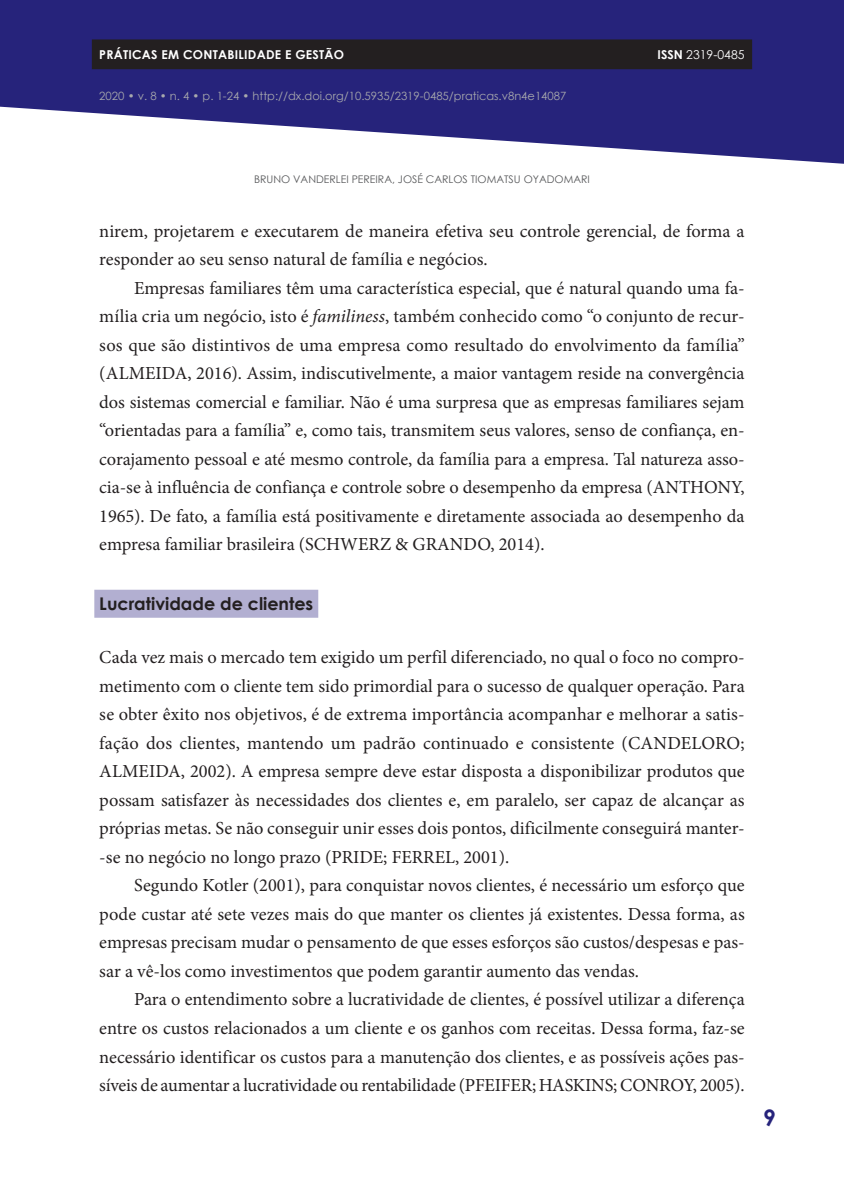
<style>
.page{position:relative;width:844px;height:1191px;background:#fff}
.page>*{position:absolute;margin:0;border:0;box-sizing:border-box;transform-origin:0 0}
.t1{font:700 22.75px "Century Gothic";color:#26237b}
.t2{font:18.38px/28.5px "Minion Pro";color:#231f20;text-align:justify}
.t3{font:700 17.5px "Century Gothic";color:#231f20}
.t4{font:700 12.25px "Century Gothic";letter-spacing:.02em;color:#fff}
.t5{font:12.25px "Century Gothic";color:#fff}
.t6{font:11.38px "Century Gothic";color:#a8a9ad}
.t7{font:10.5px "Century Gothic";color:#57585a}
.s1{font-weight:700}
.s2{font-style:italic}
</style>
<div class="page">
<svg style="left:1px;top:0;width:842px;height:164px;fill:#26237b"></svg>
<svg style="left:0;top:0;width:1px;height:107px"></svg>
<div style="left:92px;top:39px;width:660px;height:30px;background:#231f20"></div>
<div style="left:94px;top:590px;width:224px;height:28px;background:#b2afd1"></div>
<p class="t4" style="left:99px;top:45px;width:246px">PRÁTICAS EM CONTABILIDADE E GESTÃO</p>
<p class="t5" style="left:657px;top:46px;width:88px"><span class="s1">ISSN</span> 2319-0485</p>
<p class="t6" style="left:99px;top:88px;width:468px">2020 • v. 8 • n. 4 • p. 1-24 • http://dx.doi.org/10.5935/2319-0485/praticas.v8n4e14087</p>
<p class="t7" style="left:254px;top:172px;width:337px">BRUNO VANDERLEI PEREIRA, JOSÉ CARLOS TIOMATSU OYADOMARI</p>
<p class="t2" style="left:99px;top:217px;width:646px">nirem, projetarem e executarem de maneira efetiva seu controle gerencial, de forma a responder ao seu senso natural de família e negócios.</p>
<p class="t2" style="left:99px;top:274px;width:646px;text-indent:35px">Empresas familiares têm uma característica especial, que é natural quando uma fa&shy;mília cria um negócio, isto é <span class="s2">familiness</span>, também conhecido como “o conjunto de recur&shy;sos que são distintivos de uma empresa como resultado do envolvimento da família” (ALMEIDA, 2016). Assim, indiscutivelmente, a maior vantagem reside na convergência dos sistemas comercial e familiar. Não é uma surpresa que as empresas familiares sejam “orientadas para a família” e, como tais, transmitem seus valores, senso de confiança, en&shy;corajamento pessoal e até mesmo controle, da família para a empresa. Tal natureza asso&shy;cia-se à influência de confiança e controle sobre o desempenho da empresa (ANTHONY, 1965). De fato, a família está positivamente e diretamente associada ao desempenho da empresa familiar brasileira (SCHWERZ &amp; GRANDO, 2014).</p>
<p class="t3" style="left:99px;top:590px;width:215px">Lucratividade de clientes</p>
<p class="t2" style="left:99px;top:643px;width:646px">Cada vez mais o mercado tem exigido um perfil diferenciado, no qual o foco no compro&shy;metimento com o cliente tem sido primordial para o sucesso de qualquer operação. Para se obter êxito nos objetivos, é de extrema importância acompanhar e melhorar a satis&shy;fação dos clientes, mantendo um padrão continuado e consistente (CANDELORO; ALMEIDA, 2002). A empresa sempre deve estar disposta a disponibilizar produtos que possam satisfazer às necessidades dos clientes e, em paralelo, ser capaz de alcançar as próprias metas. Se não conseguir unir esses dois pontos, dificilmente conseguirá manter--se no negócio no longo prazo (PRIDE; FERREL, 2001).</p>
<p class="t2" style="left:99px;top:871px;width:646px;text-indent:35px">Segundo Kotler (2001), para conquistar novos clientes, é necessário um esforço que pode custar até sete vezes mais do que manter os clientes já existentes. Dessa forma, as empresas precisam mudar o pensamento de que esses esforços são custos/despesas e pas&shy;sar a vê-los como investimentos que podem garantir aumento das vendas.</p>
<p class="t2" style="left:99px;top:985px;width:646px;text-indent:35px">Para o entendimento sobre a lucratividade de clientes, é possível utilizar a diferença entre os custos relacionados a um cliente e os ganhos com receitas. Dessa forma, faz-se necessário identificar os custos para a manutenção dos clientes, e as possíveis ações pas&shy;síveis de aumentar a lucratividade ou rentabilidade (PFEIFER; HASKINS; CONROY, 2005).</p>
<p class="t1" style="left:763px;top:1100px;width:14px">9</p>
</div>
